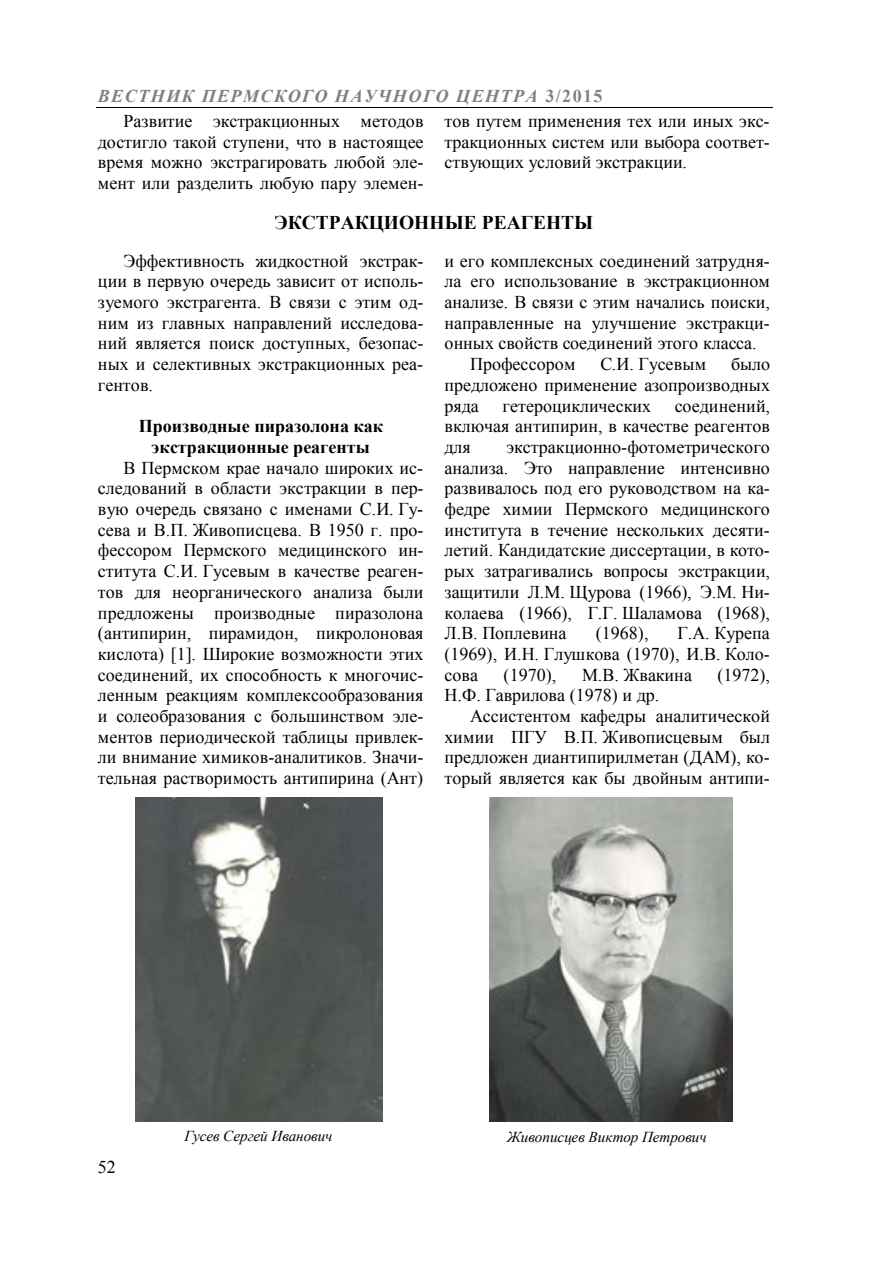
<style>
.page{position:relative;width:893px;height:1263px;background:#fff}
.page>*{position:absolute;margin:0;border:0;box-sizing:border-box;transform-origin:0 0}
.t1{font:700 19.5px "Times New Roman";color:#000}
.t2{font:18px/20.7px "Times New Roman";color:#000;text-align:justify}
.t3{font:700 18px/20.9px "Times New Roman";color:#000;text-align:center}
.t4{font:italic 700 18px "Times New Roman";letter-spacing:.08em;color:#808080}
.t5{font:italic 15.15px "Times New Roman";color:#000}
.s1{font-style:normal}
</style>
<div class="page">
<hr style="left:96px;top:107px;width:676px;height:1px;background:#000">
<img style="left:489px;top:797px;width:243px;height:325px">
<img style="left:135px;top:797px;width:247px;height:325px">
<p class="t4" style="left:98px;top:89px;width:506px">ВЕСТНИК ПЕРМСКОГО НАУЧНОГО ЦЕНТРА <span class="s1">3/2015</span></p>
<p class="t2" style="left:98px;top:112px;width:327px;text-indent:26px">Развитие экстракционных методов достигло такой ступени, что в настоящее время можно экстрагировать любой эле&shy;мент или разделить любую пару элемен-</p>
<p class="t2" style="left:444px;top:112px;width:327px">тов путем применения тех или иных экс&shy;тракционных систем или выбора соответ&shy;ствующих условий экстракции.</p>
<p class="t1" style="left:274px;top:216px;width:320px">ЭКСТРАКЦИОННЫЕ РЕАГЕНТЫ</p>
<p class="t2" style="left:98px;top:252px;width:327px;text-indent:26px">Эффективность жидкостной экстрак&shy;ции в первую очередь зависит от исполь&shy;зуемого экстрагента. В связи с этим од&shy;ним из главных направлений исследова&shy;ний является поиск доступных, безопас&shy;ных и селективных экстракционных реа&shy;гентов.</p>
<p class="t3" style="left:139px;top:418px;width:246px">Производные пиразолона как экстракционные реагенты</p>
<p class="t2" style="left:98px;top:459px;width:327px;text-indent:26px">В Пермском крае начало широких ис&shy;следований в области экстракции в пер&shy;вую очередь связано с именами С.И. Гу&shy;сева и В.П. Живописцева. В 1950 г. про&shy;фессором Пермского медицинского ин&shy;ститута С.И. Гусевым в качестве реаген&shy;тов для неорганического анализа были предложены производные пиразолона (антипирин, пирамидон, пикролоновая кислота) [1]. Широкие возможности этих соединений, их способность к многочис&shy;ленным реакциям комплексообразования и солеобразования с большинством эле&shy;ментов периодической таблицы привлек&shy;ли внимание химиков-аналитиков. Значи&shy;тельная растворимость антипирина (Ант)</p>
<p class="t2" style="left:444px;top:252px;width:327px">и его комплексных соединений затрудня-</p>
<p class="t2" style="left:444px;top:273px;width:327px">ла его использование в экстракционном</p>
<p class="t2" style="left:444px;top:293px;width:327px">анализе. В связи с этим начались поиски,</p>
<p class="t2" style="left:444px;top:314px;width:327px">направленные на улучшение экстракци-</p>
<p class="t2" style="left:444px;top:335px;width:313px">онных свойств соединений этого класса.</p>
<p class="t2" style="left:470px;top:356px;width:107px">Профессором</p>
<p class="t2" style="left:600px;top:356px;width:107px">С.И. Гусевым</p>
<p class="t2" style="left:444px;top:356px;width:327px;text-indent:287px">было предложено применение азопроизводных ряда</p>
<p class="t2" style="left:444px;top:397px;width:327px;text-indent:230px">соединений, включая антипирин, в качестве реагентов для</p>
<p class="t2" style="left:502px;top:397px;width:150px">гетероциклических</p>
<p class="t2" style="left:444px;top:438px;width:327px;text-indent:62px">экстракционно-фотометрического анализа. Это направление интенсивно развивалось под его руководством на ка&shy;федре химии Пермского медицинского института в течение нескольких десяти&shy;летий. Кандидатские диссертации, в кото&shy;рых затрагивались вопросы экстракции, защитили Л.М. Щурова (1966), Э.М. Ни&shy;колаева (1966), Г.Г. Шаламова (1968), Л.В. Поплевина</p>
<p class="t2" style="left:595px;top:624px;width:54px">(1968),</p>
<p class="t2" style="left:444px;top:624px;width:327px;text-indent:233px">Г.А. Курепа (1969), И.Н. Глушкова (1970), И.В. Коло&shy;сова</p>
<p class="t2" style="left:503px;top:666px;width:54px">(1970),</p>
<p class="t2" style="left:582px;top:666px;width:111px">М.В. Жвакина</p>
<p class="t2" style="left:717px;top:666px;width:54px">(1972),</p>
<p class="t2" style="left:444px;top:687px;width:216px">Н.Ф. Гаврилова (1978) и др.</p>
<p class="t2" style="left:470px;top:707px;width:301px">Ассистентом кафедры аналитической</p>
<p class="t2" style="left:444px;top:728px;width:327px">химии ПГУ В.П. Живописцевым был</p>
<p class="t2" style="left:444px;top:749px;width:327px">предложен диантипирилметан (ДАМ), ко-</p>
<p class="t2" style="left:444px;top:770px;width:327px">торый является как бы двойным антипи-</p>
<p class="t2" style="left:98px;top:1159px;width:19px">52</p>
<p class="t5" style="left:184px;top:1130px;width:149px">Гусев Сергей Иванович</p>
<p class="t5" style="left:507px;top:1132px;width:201px">Живописцев Виктор Петрович</p>
</div>
